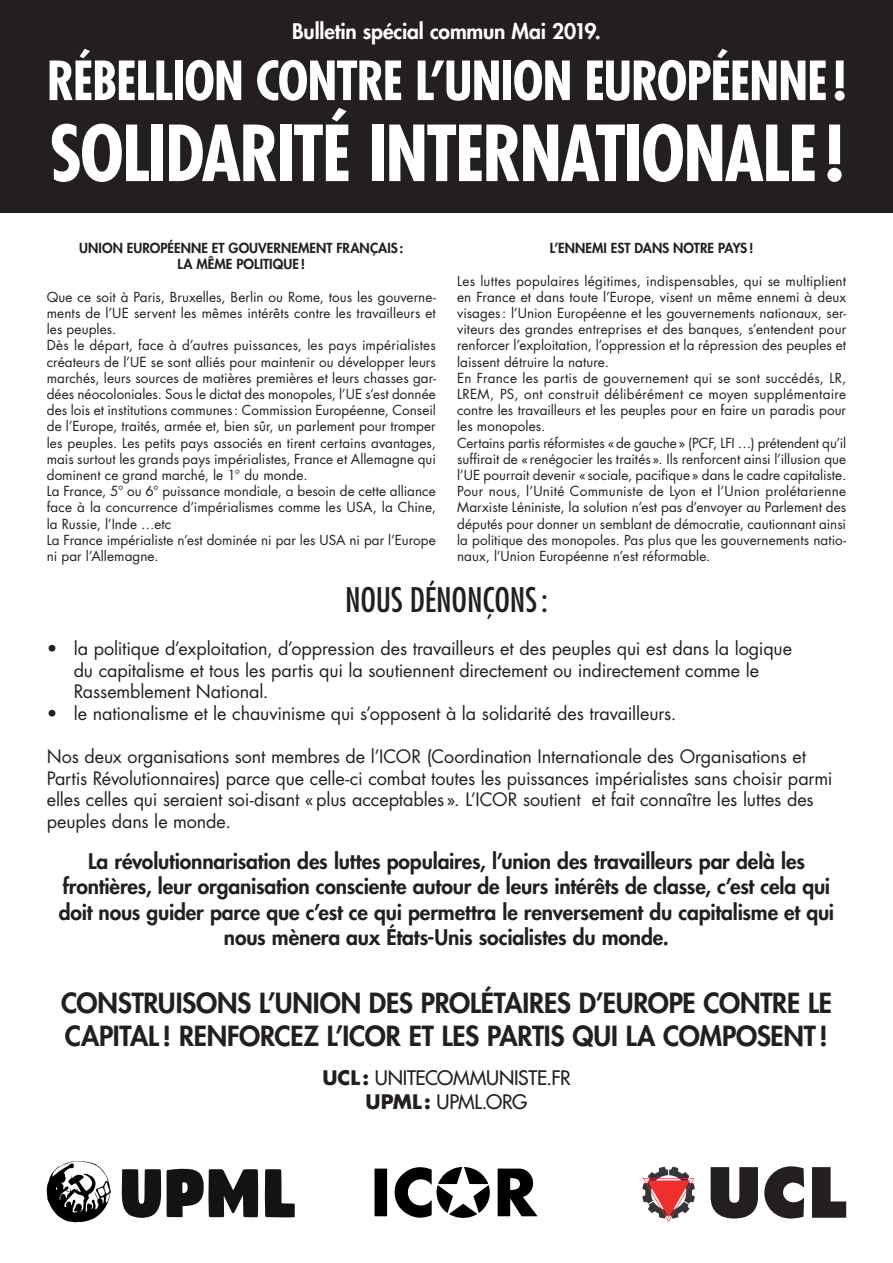
<style>
.page{position:relative;width:893px;height:1263px;background:#fff}
.page>*{position:absolute;margin:0;border:0;box-sizing:border-box;transform-origin:0 0}
.t1{font:700 condensed 75px "Futura Std";letter-spacing:-.03em;color:#fff}
.t2{font:700 condensed 52.5px "Futura Std";letter-spacing:-.025em;color:#fff}
.t3{font:condensed 33px "Futura Std";letter-spacing:-.005em;color:#231f20}
.t4{font:800 27px/32.4px "Futura Std";letter-spacing:-.01em;color:#231f20}
.t5{font:800 21px/25.2px "Futura Std";letter-spacing:-.01em;color:#231f20;text-align:center}
.t6{font:800 21px "Futura Std";letter-spacing:-.01em;color:#fff}
.t7{font:500 19.5px/23.4px "Futura Std";letter-spacing:-.015em;color:#231f20;text-align:center}
.t8{font:18px/21.6px "Futura Std";letter-spacing:-.005em;color:#231f20}
.t9{font:13.5px/16.2px "Futura Std";letter-spacing:.005em;color:#231f20}
.t10{font:800 13.5px/16.2px "Futura Std";letter-spacing:.005em;color:#231f20;text-align:center}
.s1{font-weight:700}
</style>
<div class="page">
<div style="left:0;top:0;width:893px;height:213px;background:#231f20"></div>
<svg style="left:47px;top:1161px;width:64px;height:61px"></svg>
<svg style="left:122px;top:1169px;width:136px;height:49px"></svg>
<svg style="left:265px;top:1169px;width:30px;height:48px"></svg>
<svg style="left:642px;top:1167px;width:53px;height:55px"></svg>
<svg style="left:711px;top:1167px;width:47px;height:51px"></svg>
<svg style="left:764px;top:1166px;width:40px;height:52px"></svg>
<svg style="left:812px;top:1167px;width:34px;height:51px"></svg>
<svg style="left:498px;top:1168px;width:40px;height:48px"></svg>
<svg style="left:374px;top:1168px;width:13px;height:48px"></svg>
<svg style="left:394px;top:1167px;width:96px;height:51px"></svg>
<h3 class="t6" style="left:292px;top:18px;width:310px">Bulletin spécial commun Mai 2019.</h3>
<h2 class="t2" style="left:47px;top:48px;width:801px">RÉBELLION CONTRE L’UNION EUROPÉENNE!</h2>
<h1 class="t1" style="left:49px;top:107px;width:796px">SOLIDARITÉ INTERNATIONALE!</h1>
<p class="t10" style="left:79px;top:240px;width:326px">UNION EUROPÉENNE ET GOUVERNEMENT FRANÇAIS:<br>LA MÊME POLITIQUE !</p>
<p class="t9" style="left:47px;top:289px;width:391px">Que ce soit à Paris, Bruxelles, Berlin ou Rome, tous les gouverne&shy;ments de l’UE servent les mêmes intérêts contre les travailleurs et les peuples.<br>Dès le départ, face à d’autres puissances, les pays impérialistes créateurs de l’UE se sont alliés pour maintenir ou développer leurs marchés, leurs sources de matières premières et leurs chasses gar&shy;dées néocoloniales. Sous le dictat des monopoles, l’UE s’est donnée des lois et institutions communes: Commission Européenne, Conseil de l’Europe, traités, armée et, bien sûr, un parlement pour tromper les peuples. Les petits pays associés en tirent certains avantages, mais surtout les grands pays impérialistes, France et Allemagne qui dominent ce grand marché, le 1° du monde.<br>La France, 5° ou 6° puissance mondiale, a besoin de cette alliance face à la concurrence d’impérialismes comme les USA, la Chine, la Russie, l’Inde …etc<br>La France impérialiste n’est dominée ni par les USA ni par l’Europe ni par l’Allemagne.</p>
<p class="t10" style="left:550px;top:240px;width:205px">L’ENNEMI EST DANS NOTRE PAYS!</p>
<p class="t9" style="left:457px;top:273px;width:391px">Les luttes populaires légitimes, indispensables, qui se multiplient en France et dans toute l’Europe, visent un même ennemi à deux visages: l’Union Européenne et les gouvernements nationaux, ser&shy;viteurs des grandes entreprises et des banques, s’entendent pour renforcer l’exploitation, l’oppression et la répression des peuples et laissent détruire la nature.<br>En France les partis de gouvernement qui se sont succédés, LR, LREM, PS, ont construit délibérément ce moyen supplémentaire contre les travailleurs et les peuples pour en faire un paradis pour les monopoles.<br>Certains partis réformistes «de gauche» (PCF, LFI …) prétendent qu’il suffirait de « renégocier les traités». Ils renforcent ainsi l’illusion que l’UE pourrait devenir «sociale, pacifique» dans le cadre capitaliste.<br>Pour nous, l’Unité Communiste de Lyon et l’Union prolétarienne Marxiste Léniniste, la solution n’est pas d’envoyer au Parlement des députés pour donner un semblant de démocratie, cautionnant ainsi la politique des monopoles. Pas plus que les gouvernements natio&shy;naux, l’Union Européenne n’est réformable.</p>
<h3 class="t3" style="left:345px;top:580px;width:204px">NOUS DÉNONÇONS:</h3>
<h3 class="t8" style="left:74px;top:638px;width:720px;text-indent:-27px">• la politique d’exploitation, d’oppression des travailleurs et des peuples qui est dans la logique du capitalisme et tous les partis qui la soutiennent directement ou indirectement comme le<br>Rassemblement National.</h3>
<h3 class="t8" style="left:47px;top:703px;width:631px">• le nationalisme et le chauvinisme qui s’opposent à la solidarité des travailleurs.</h3>
<p class="t8" style="left:47px;top:746px;width:787px">Nos deux organisations sont membres de l’ICOR (Coordination Internationale des Organisations et Partis Révolutionnaires) parce que celle-ci combat toutes les puissances impérialistes sans choisir parmi elles celles qui seraient soi-disant «plus acceptables ». L’ICOR soutient et fait connaître les luttes des peuples dans le monde.</p>
<p class="t5" style="left:59px;top:849px;width:777px">La révolutionnarisation des luttes populaires, l’union des travailleurs par delà les frontières, leur organisation consciente autour de leurs intérêts de classe, c’est cela qui doit nous guider parce que c’est ce qui permettra le renversement du capitalisme et qui nous mènera aux États-Unis socialistes du monde.</p>
<h3 class="t4" style="left:61px;top:987px;width:772px">CONSTRUISONS L’UNION DES PROLÉTAIRES D’EUROPE CONTRE LE<br>CAPITAL ! RENFORCEZ L’ICOR ET LES PARTIS QUI LA COMPOSENT !</h3>
<h3 class="t7" style="left:322px;top:1066px;width:250px"><span class="s1">UCL :</span> UNITECOMMUNISTE.FR<br><span class="s1">UPML :</span> UPML.ORG</h3>
</div>
